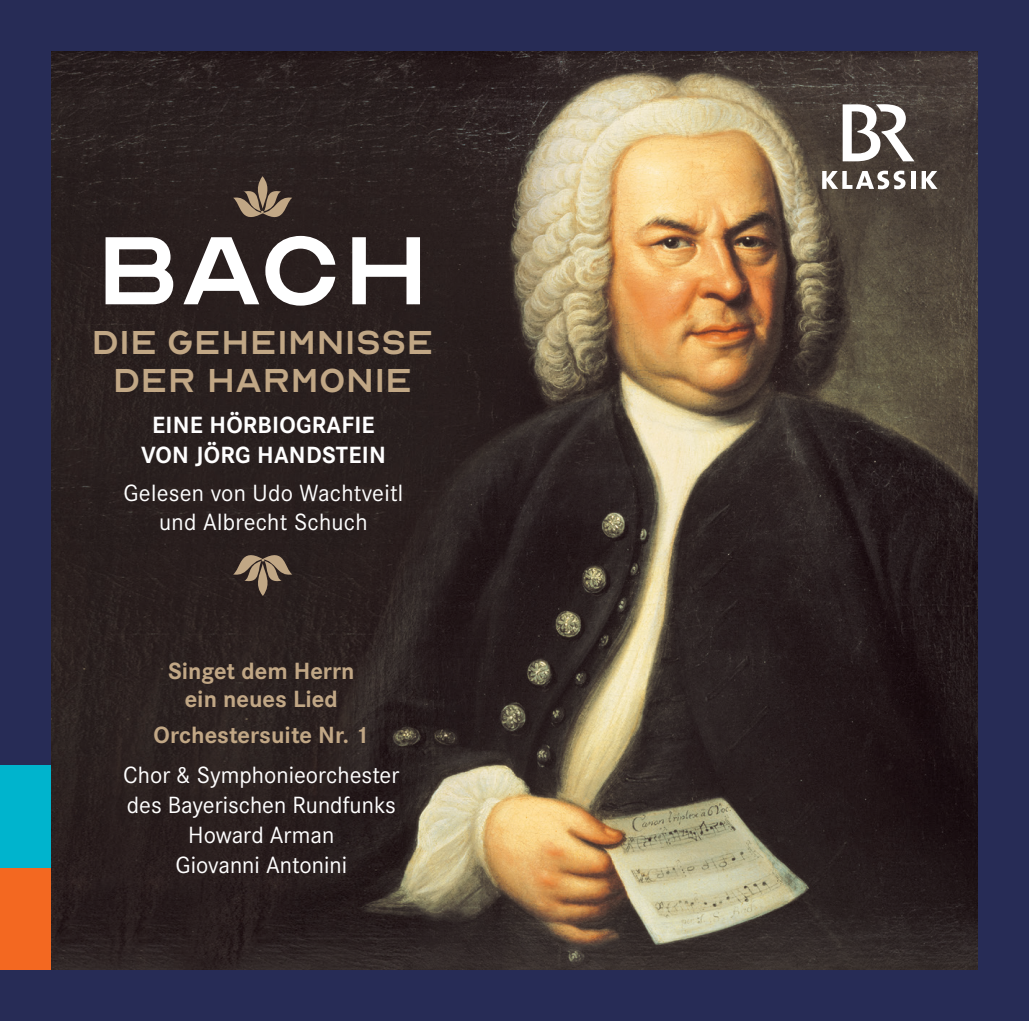
<style>
.page{position:relative;width:1029px;height:1021px;background:#fff}
.page>*{position:absolute;margin:0;border:0;box-sizing:border-box;transform-origin:0 0}
.t1{font:134.1px "Optician Sans";color:#fff}
.t2{font:45.9px/37.8px "Optician Sans";color:#c1a785;text-align:center;scale:.95 1}
.t3{font:24.3px/29.7px "Corporate S";color:#fff;text-align:center}
.t4{font:700 24.3px/28.5px "Corporate S";color:#c1a785;text-align:center}
.t5{font:700 24.3px/29.7px "Corporate S";letter-spacing:.01em;color:#fff;text-align:center}
</style>
<div class="page">
<div style="left:0;top:0;width:1029px;height:1020px;background:#272c56"></div>
<div style="left:0;top:867px;width:51px;height:102px;background:#f36821"></div>
<div style="left:0;top:765px;width:51px;height:102px;background:#00b4cd"></div>
<img style="left:51px;top:51px;width:927px;height:918px">
<svg style="left:233px;top:176px;width:59px;height:50px;background:#5c4c41"></svg>
<svg style="left:233px;top:546px;width:59px;height:50px;background:#5b4b40"></svg>
<svg style="left:843px;top:104px;width:71px;height:57px;background:#9c9794"></svg>
<hr style="left:911px;top:171px;width:4px;height:18px;background:#fff">
<svg style="left:922px;top:171px;width:16px;height:18px"></svg>
<svg style="left:822px;top:171px;width:84px;height:18px;background:#9e9994"></svg>
<h1 class="t1" style="left:95px;top:209px;width:336px">BACH</h1>
<h2 class="t2" style="left:92px;top:322px;width:362px">DIE GEHEIMNISSE<br>DER HARMONIE</h2>
<p class="t5" style="left:141px;top:410px;width:246px">EINE HÖRBIOGRAFIE<br>VON JÖRG HANDSTEIN</p>
<p class="t3" style="left:124px;top:478px;width:281px">Gelesen von Udo Wachtveitl und Albrecht Schuch</p>
<p class="t4" style="left:168px;top:657px;width:188px">Singet dem Herrn ein neues Lied</p>
<p class="t4" style="left:154px;top:720px;width:217px">Orchestersuite Nr. 1</p>
<p class="t3" style="left:123px;top:760px;width:278px">Chor &amp; Symphonieorchester des Bayerischen Rundfunks<br>Howard Arman<br>Giovanni Antonini</p>
</div>
